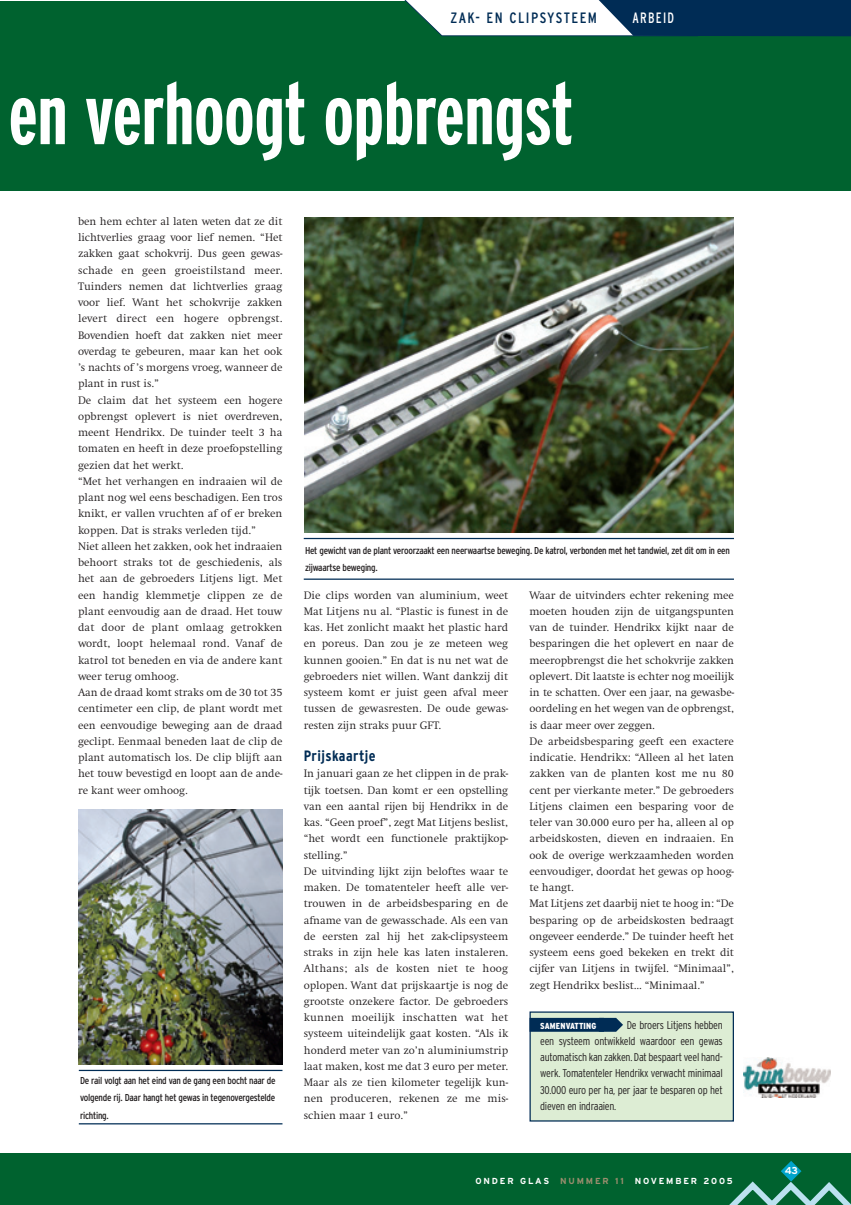
<style>
.page{position:relative;width:851px;height:1205px;background:#fff}
.page>*{position:absolute;margin:0;border:0;box-sizing:border-box;transform-origin:0 0}
.t1{font:700 extra-condensed 86.25px "Interstate";color:#fff}
.t2{font:condensed 15px "Interstate";letter-spacing:.1em;color:#002c55}
.t3{font:700 condensed 15px "Interstate";letter-spacing:.025em;color:#002c55}
.t4{font:condensed 15px "Interstate";letter-spacing:.1em;color:#fff;scale:.87 1}
.t5{font:300 11.25px/16.2px "Swift";color:#231f20}
.t6{font:300 condensed 11.25px/16.2px "Interstate";letter-spacing:-.025em;color:#231f20;text-align:justify}
.t7{font:condensed 10px/17.5px "Interstate";letter-spacing:-.025em;color:#231f20}
.t8{font:700 10px "Interstate";color:#fff}
.t9{font:700 8.75px "Interstate";letter-spacing:.205em;color:#fff}
.t10{font:900 condensed 8.75px "Interstate";letter-spacing:.015em;color:#fff}
.t11{font:700 8.75px "Interstate";letter-spacing:.205em;color:#9d8e6f}
</style>
<div class="page">
<div style="left:0;top:1px;width:850px;height:189px;background:#00622f"></div>
<div style="left:0;top:1153px;width:850px;height:52px;background:#00622f"></div>
<svg style="left:729px;top:1161px;width:121px;height:44px"></svg>
<svg style="left:406px;top:1px;width:444px;height:35px;background:#6c879b"></svg>
<img style="left:304px;top:217px;width:429px;height:315px">
<hr style="left:304px;top:538px;width:429px;height:1px;background:#002c55">
<hr style="left:304px;top:578px;width:429px;height:2px;background:#002c55">
<img style="left:743px;top:1057px;width:87px;height:41px">
<div style="left:530px;top:1012px;width:203px;height:109px;background:#ddedd4"></div>
<div style="left:530px;top:1018px;width:73px;height:13px;background:#002c55"></div>
<div style="left:529px;top:1018px;width:75px;height:14px;border:1px solid #002c55"></div>
<svg style="left:592px;top:1018px;width:31px;height:14px"></svg>
<img style="left:79px;top:809px;width:203px;height:256px">
<hr style="left:79px;top:1070px;width:203px;height:1px;background:#002c55">
<hr style="left:79px;top:1123px;width:203px;height:1px;background:#002c55">
<h2 class="t2" style="left:450px;top:12px;width:148px">ZAK- EN CLIPSYSTEEM</h2>
<h2 class="t4" style="left:632px;top:12px;width:50px">ARBEID</h2>
<h1 class="t1" style="left:9px;top:82px;width:566px">en verhoogt opbrengst</h1>
<p class="t5" style="left:78px;top:214px;width:206px">ben hem echter al laten weten dat ze dit lichtverlies graag voor lief nemen. “Het zakken gaat schokvrij. Dus geen gewas&shy;schade en geen groeistilstand meer.<br>Tuinders nemen dat lichtverlies graag voor lief. Want het schokvrije zakken levert direct een hogere opbrengst.<br>Bovendien hoeft dat zakken niet meer overdag te gebeuren, maar kan het ook ’s nachts of ’s morgens vroeg, wanneer de plant in rust is.”<br>De claim dat het systeem een hogere opbrengst oplevert is niet overdreven, meent Hendrikx. De tuinder teelt 3 ha tomaten en heeft in deze proefopstelling gezien dat het werkt.<br>“Met het verhangen en indraaien wil de plant nog wel eens beschadigen. Een tros knikt, er vallen vruchten af of er breken koppen. Dat is straks verleden tijd.”<br>Niet alleen het zakken, ook het indraaien behoort straks tot de geschiedenis, als het aan de gebroeders Litjens ligt. Met een handig klemmetje clippen ze de plant eenvoudig aan de draad. Het touw dat door de plant omlaag getrokken wordt, loopt helemaal rond. Vanaf de katrol tot beneden en via de andere kant weer terug omhoog.<br>Aan de draad komt straks om de 30 tot 35 centimeter een clip, de plant wordt met een eenvoudige beweging aan de draad geclipt. Eenmaal beneden laat de clip de plant automatisch los. De clip blijft aan het touw bevestigd en loopt aan de ande&shy;re kant weer omhoog.</p>
<p class="t7" style="left:80px;top:1072px;width:197px;text-align:justify">De rail volgt aan het eind van de gang een bocht naar de volgende rij. Daar hangt het gewas in tegenovergestelde richting.</p>
<p class="t7" style="left:305px;top:542px;width:426px">Het gewicht van de plant veroorzaakt een neerwaartse beweging. De katrol, verbonden met het tandwiel, zet dit om in een zijwaartse beweging.</p>
<p class="t5" style="left:304px;top:588px;width:206px;text-align:justify">Die clips worden van aluminium, weet Mat Litjens nu al. “Plastic is funest in de kas. Het zonlicht maakt het plastic hard en poreus. Dan zou je ze meteen weg kunnen gooien.” En dat is nu net wat de gebroeders niet willen. Want dankzij dit systeem komt er juist geen afval meer tussen de gewasresten. De oude gewas&shy;resten zijn straks puur GFT.</p>
<h2 class="t3" style="left:304px;top:750px;width:73px">Prijskaartje</h2>
<p class="t5" style="left:304px;top:766px;width:206px">In januari gaan ze het clippen in de prak&shy;tijk toetsen. Dan komt er een opstelling van een aantal rijen bij Hendrikx in de kas. “Geen proef”, zegt Mat Litjens beslist, “het wordt een functionele praktijkop&shy;stelling.”<br>De uitvinding lijkt zijn beloftes waar te maken. De tomatenteler heeft alle ver&shy;trouwen in de arbeidsbesparing en de afname van de gewasschade. Als een van de eersten zal hij het zak-clipsysteem straks in zijn hele kas laten instaleren.<br>Althans; als de kosten niet te hoog oplopen. Want dat prijskaartje is nog de grootste onzekere factor. De gebroeders kunnen moeilijk inschatten wat het systeem uiteindelijk gaat kosten. “Als ik honderd meter van zo’n aluminiumstrip laat maken, kost me dat 3 euro per meter.<br>Maar als ze tien kilometer tegelijk kun&shy;nen produceren, rekenen ze me mis&shy;schien maar 1 euro.”</p>
<p class="t5" style="left:529px;top:588px;width:206px">Waar de uitvinders echter rekening mee moeten houden zijn de uitgangspunten van de tuinder. Hendrikx kijkt naar de besparingen die het oplevert en naar de meeropbrengst die het schokvrije zakken oplevert. Dit laatste is echter nog moeilijk in te schatten. Over een jaar, na gewasbe&shy;oordeling en het wegen van de opbrengst, is daar meer over zeggen.<br>De arbeidsbesparing geeft een exactere indicatie. Hendrikx: “Alleen al het laten zakken van de planten kost me nu 80 cent per vierkante meter.” De gebroeders Litjens claimen een besparing voor de teler van 30.000 euro per ha, alleen al op arbeidskosten, dieven en indraaien. En ook de overige werkzaamheden worden eenvoudiger, doordat het gewas op hoog&shy;te hangt.<br>Mat Litjens zet daarbij niet te hoog in: “De besparing op de arbeidskosten bedraagt ongeveer eenderde.” De tuinder heeft het systeem eens goed bekeken en trekt dit cijfer van Litjens in twijfel. “Minimaal”, zegt Hendrikx beslist… “Minimaal.”</p>
<p class="t6" style="left:540px;top:1017px;width:184px;text-indent:87px">De broers Litjens hebben een systeem ontwikkeld waardoor een gewas automatisch kan zakken. Dat bespaart veel hand&shy;werk. Tomatenteler Hendrikx verwacht minimaal 30.000 euro per ha, per jaar te besparen op het dieven en indraaien.</p>
<p class="t10" style="left:540px;top:1022px;width:58px">SAMENVATTING</p>
<p class="t9" style="left:475px;top:1177px;width:75px">ONDER GLAS</p>
<p class="t11" style="left:560px;top:1177px;width:65px">NUMMER 11</p>
<p class="t9" style="left:634px;top:1177px;width:99px">NOVEMBER 2005</p>
<p class="t8" style="left:784px;top:1167px;width:15px">43</p>
</div>
